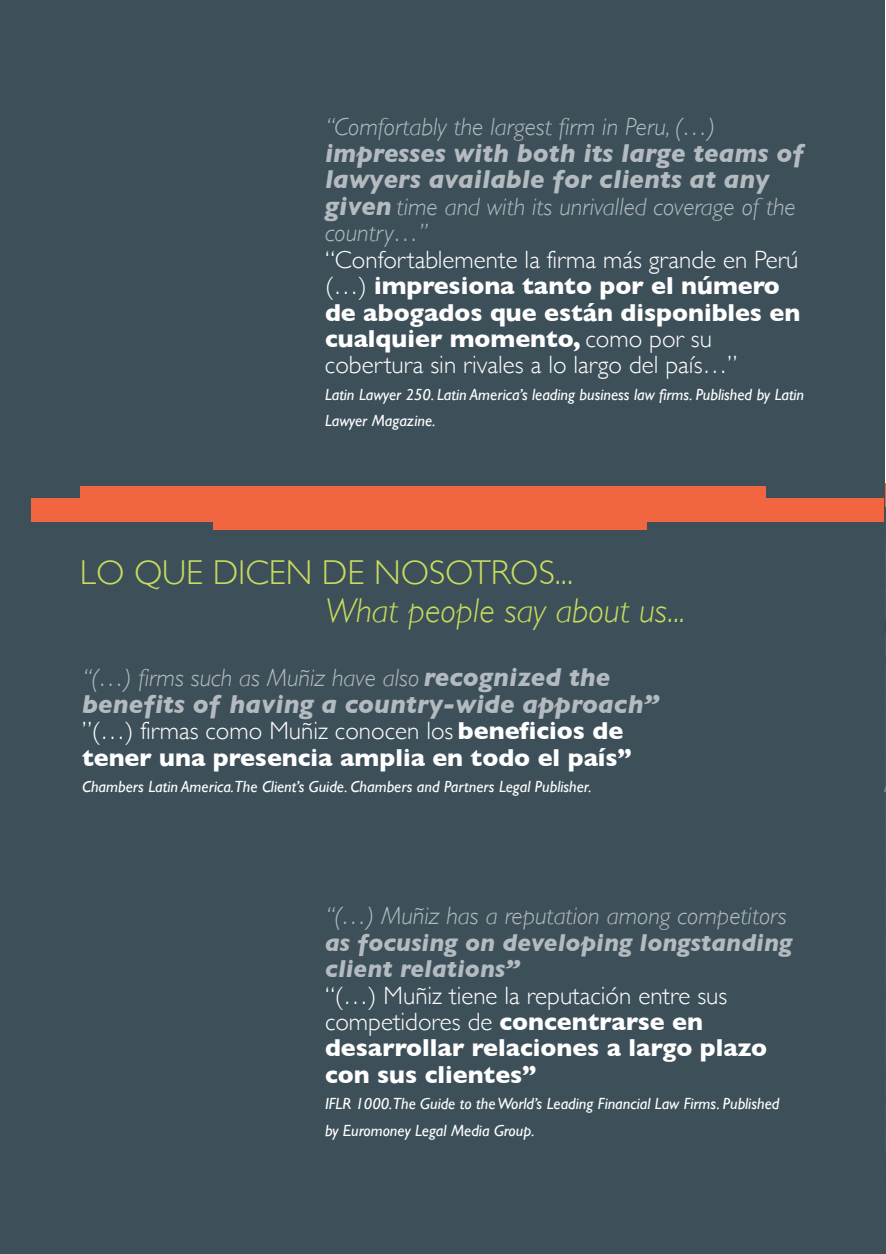
<style>
.page{position:relative;width:886px;height:1254px;background:#fff}
.page>*{position:absolute;margin:0;border:0;box-sizing:border-box;transform-origin:0 0}
.t1{font:300 34.5px "Gill Sans";color:#c8dc5d}
.t2{font:italic 300 34.5px "Gill Sans";color:#c8dc5d}
.t3{font:italic 700 26.4px/26.4px "Gill Sans";color:#b4bbc0}
.t4{font:700 25.05px/26.4px "Gill Sans";color:#fff}
.t5{font:italic 300 25.05px/26.4px "Gill Sans";color:#b4bbc0}
.t6{font:300 25.05px/26.4px "Gill Sans";color:#fff}
.t7{font:italic 700 25.05px/26.4px "Gill Sans";color:#b4bbc0}
.t8{font:italic 16.2px/26.4px "Gill Sans";color:#fff}
.s1{font-weight:700;font-size:26.4px}
.s2{font-weight:700}
.s3{font-weight:300}
</style>
<div class="page">
<div style="left:0;top:0;width:883px;height:1253px;background:#3d505a"></div>
<div style="left:31px;top:498px;width:852px;height:23px;background:#f26541"></div>
<div style="left:213px;top:513px;width:433px;height:17px;background:#f26541"></div>
<div style="left:80px;top:486px;width:685px;height:16px;background:#f26541"></div>
<svg style="left:883px;top:483px;width:2px;height:309px"></svg>
<h3 class="t5" style="left:325px;top:114px;width:391px">“Comfortably the largest firm in Peru, (…)</h3>
<h2 class="t3" style="left:325px;top:139px;width:480px">impresses with both its large teams of lawyers available for clients at any</h2>
<h3 class="t5" style="left:325px;top:193px;width:472px"><span class="s1">given</span> time and with its unrivalled coverage of the country…”</h3>
<h3 class="t6" style="left:325px;top:245px;width:476px">“Confortablemente la firma más grande en Perú (…) <span class="s2">impresiona tanto por el número de abogados que están disponibles en cualquier momento,</span> como por su cobertura sin rivales a lo largo del país…”</h3>
<p class="t8" style="left:325px;top:381px;width:480px">Latin Lawyer 250. Latin America’s leading business law firms. Published by Latin<br>Lawyer Magazine.</p>
<h1 class="t1" style="left:80px;top:545px;width:494px">LO QUE DICEN DE NOSOTROS...</h1>
<h1 class="t2" style="left:325px;top:591px;width:361px">What people say about us...</h1>
<h3 class="t5" style="left:82px;top:664px;width:529px">“(…) firms such as Muñiz have also <span class="s1">recognized the</span></h3>
<h2 class="t3" style="left:82px;top:690px;width:578px">benefits of having a country-wide approach”</h2>
<h3 class="t4" style="left:82px;top:717px;width:551px"><span class="s3">”(…) firmas como Muñiz conocen los</span> beneficios de tener una presencia amplia en todo el país”</h3>
<p class="t8" style="left:82px;top:773px;width:511px">Chambers Latin America.The Client’s Guide. Chambers and Partners Legal Publisher.</p>
<h3 class="t5" style="left:325px;top:902px;width:463px">“(…) Muñiz has a reputation among competitors</h3>
<h3 class="t7" style="left:325px;top:928px;width:469px">as focusing on developing longstanding client relations”</h3>
<h3 class="t4" style="left:325px;top:981px;width:443px"><span class="s3">“(…) Muñiz tiene la reputación entre sus competidores de</span> concentrarse en desarrollar relaciones a largo plazo con sus clientes”</h3>
<p class="t8" style="left:325px;top:1090px;width:455px">IFLR 1000.The Guide to the World’s Leading Financial Law Firms. Published by Euromoney Legal Media Group.</p>
</div>
